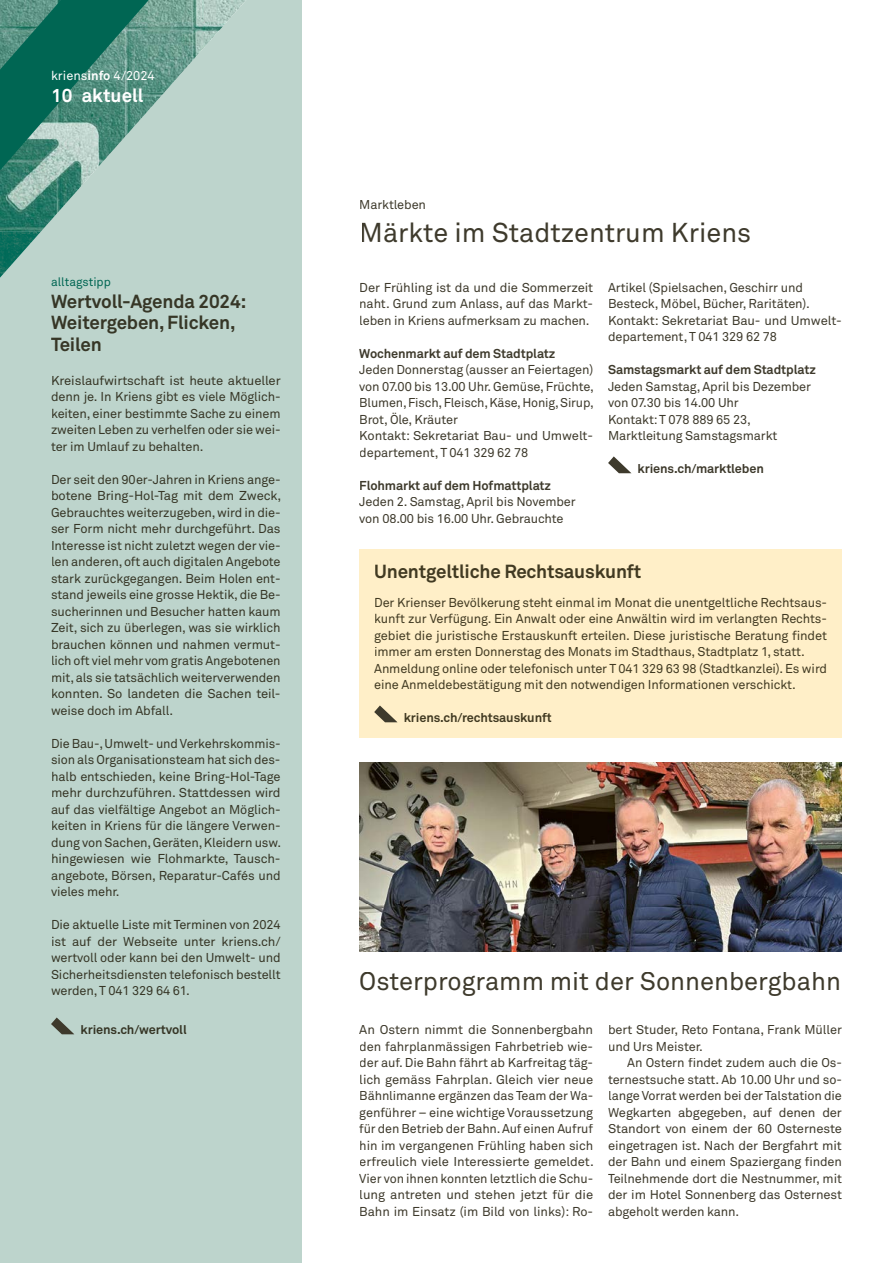
<style>
.page{position:relative;width:893px;height:1263px;background:#fff}
.page>*{position:absolute;margin:0;border:0;box-sizing:border-box;transform-origin:0 0}
.t1{font:27px "Akkurat Pro";color:#3e3a2c}
.t2{font:25.5px "Akkurat Pro";color:#3e3a2c}
.t3{font:700 18.75px/21.8px "Akkurat Pro";letter-spacing:-.01em;color:#363626}
.t4{font:700 18.75px "Akkurat Pro";letter-spacing:-.01em;color:#413a22}
.t5{font:700 18.75px "Akkurat Pro";color:#fff}
.t6{font:12.75px/16.5px "Akkurat Pro";letter-spacing:-.01em;color:#3e3a2c}
.t7{font:12.75px/16.5px "Akkurat Pro";letter-spacing:-.01em;color:#363626;text-align:justify}
.t8{font:12.75px/16.5px "Akkurat Pro";letter-spacing:-.01em;color:#413a22}
.t9{font:700 12.75px "Akkurat Pro";letter-spacing:-.01em;color:#3e3a2c}
.t10{font:700 12.75px "Akkurat Pro";letter-spacing:-.01em;color:#413a22}
.t11{font:700 12.75px "Akkurat Pro";letter-spacing:-.01em;color:#363626}
.t12{font:12.75px "Akkurat Pro";color:#fff}
.t13{font:12px "Akkurat Pro";color:#006653}
.s1{font-weight:700}
</style>
<div class="page">
<div style="left:0;top:0;width:302px;height:1263px;background:#bdd4cc"></div>
<img style="left:149px;top:0;width:95px;height:93px">
<img style="left:149px;top:92px;width:15px;height:18px">
<img style="left:0;top:170px;width:94px;height:62px">
<img style="left:0;top:231px;width:41px;height:47px">
<svg style="left:0;top:0;width:149px;height:170px"></svg>
<svg style="left:51px;top:1017px;width:23px;height:18px"></svg>
<svg style="left:608px;top:456px;width:24px;height:18px"></svg>
<img style="left:359px;top:762px;width:483px;height:190px">
<div style="left:359px;top:549px;width:483px;height:188px;background:#ffefc8"></div>
<svg style="left:374px;top:705px;width:24px;height:18px"></svg>
<p class="t12" style="left:51px;top:68px;width:105px">kriens<span class="s1">info</span> 4/2024</p>
<h3 class="t5" style="left:51px;top:84px;width:94px">10 aktuell</h3>
<p class="t13" style="left:51px;top:275px;width:61px">alltagstipp</p>
<h3 class="t3" style="left:51px;top:290px;width:197px">Wertvoll-Agenda 2024:<br>Weitergeben, Flicken,<br>Teilen</h3>
<p class="t7" style="left:51px;top:372px;width:231px">Kreislaufwirtschaft ist heute aktueller denn je. In Kriens gibt es viele Möglich&shy;keiten, einer bestimmte Sache zu einem zweiten Leben zu verhelfen oder sie wei&shy;ter im Umlauf zu behalten.</p>
<p class="t7" style="left:51px;top:471px;width:232px">Der seit den 90er-Jahren in Kriens ange&shy;botene Bring-Hol-Tag mit dem Zweck, Gebrauchtes weiterzugeben, wird in die&shy;ser Form nicht mehr durchgeführt. Das Interesse ist nicht zuletzt wegen der vie&shy;len anderen, oft auch digitalen Angebote stark zurückgegangen. Beim Holen ent&shy;stand jeweils eine grosse Hektik, die Be&shy;sucherinnen und Besucher hatten kaum Zeit, sich zu überlegen, was sie wirklich brauchen können und nahmen vermut&shy;lich oft viel mehr vom gratis Angebotenen mit, als sie tatsächlich weiter verwenden konnten. So landeten die Sachen teil&shy;weise doch im Abfall.</p>
<p class="t7" style="left:51px;top:735px;width:232px">Die Bau-, Umwelt- und Verkehrskommis&shy;sion als Organisationsteam hat sich des&shy;halb entschieden, keine Bring-Hol-Tage mehr durchzuführen. Stattdessen wird auf das vielfältige Angebot an Möglich&shy;keiten in Kriens für die längere Verwen&shy;dung von Sachen, Geräten, Kleidern usw. hingewiesen wie Flohmarkte, Tausch&shy;angebote, Börsen, Reparatur-Cafés und v ieles mehr.</p>
<p class="t7" style="left:51px;top:917px;width:231px">Die aktuelle Liste mit Terminen von 2024 ist auf der Webseite unter kriens.ch/ wertvoll oder kann bei den Umwelt- und Sicherheitsdiensten telefonisch bestellt werden, T 041 329 64 61.</p>
<p class="t11" style="left:81px;top:1022px;width:108px">kriens.ch/wertvoll</p>
<p class="t6" style="left:359px;top:197px;width:68px">Marktleben</p>
<h1 class="t1" style="left:359px;top:217px;width:393px">Märkte im Stadtzentrum Kriens</h1>
<p class="t6" style="left:359px;top:279px;width:235px;text-align:justify">Der Frühling ist da und die Sommerzeit naht. Grund zum Anlas s, auf das Markt&shy;leben in Kriens aufmerksam zu machen.</p>
<p class="t9" style="left:359px;top:345px;width:198px">Wochenmarkt auf dem Stadtplatz</p>
<p class="t6" style="left:359px;top:362px;width:236px">Jeden Donnerstag (ausser an Feiertagen) von 07.00 bis 13.00 Uhr. Gemüse, Früchte, Blumen, Fisch, Fleisch, Käse, Honig, Sirup, Brot, Öle, Kräuter<br>Kontakt: Sekretariat Bau- und Umwelt&shy;departement, T 041 329 62 78</p>
<p class="t9" style="left:359px;top:477px;width:193px">Flohmarkt auf dem Hofmattplatz</p>
<p class="t6" style="left:359px;top:494px;width:218px">Jeden 2. Samstag, April bis November von 08.00 bis 16.00 Uhr. Gebrauchte</p>
<p class="t6" style="left:608px;top:279px;width:235px">Artikel (Spielsachen, Geschirr und Besteck, Möbel, Bücher, Raritäten).<br>Kontakt: Sekretariat Bau- und Umwelt&shy;departement, T 041 329 62 78</p>
<p class="t9" style="left:608px;top:362px;width:209px">Samsta gsmarkt auf dem Stadtplatz</p>
<p class="t6" style="left:608px;top:378px;width:204px">Jeden Samstag, April bis Dezember von 07.30 bis 14.00 Uhr<br>Kontakt: T 078 889 65 23,<br>Marktleitung Samsta gsmarkt</p>
<p class="t9" style="left:638px;top:461px;width:128px">kriens.ch/marktleben</p>
<h3 class="t4" style="left:374px;top:560px;width:269px">Unentgeltliche Rechtsauskunft</h3>
<p class="t8" style="left:374px;top:594px;width:454px">Der Krienser Bevölkerung steht einmal im Monat die unentgeltliche Rechtsaus&shy;kunft zur Verfügung. Ein Anwalt oder eine Anwältin wird im verlangten Rechts&shy;gebiet die juristische Erstauskunft erteilen. Diese juristische Beratung findet immer am ersten Donnerstag des Monats im Stadthaus, Stadtplatz 1, statt.<br>Anmeldung online oder telefonisch unter T 041 329 63 98 (Stadtkanzlei). Es wird eine Anmeldebestätigung mit den notwendigen Informationen verschickt.</p>
<p class="t10" style="left:404px;top:710px;width:150px">kriens.ch/rechtsauskunft</p>
<h2 class="t2" style="left:359px;top:967px;width:483px">Osterprogramm mit der Sonnenbergbahn</h2>
<p class="t6" style="left:359px;top:1022px;width:236px;text-align:justify">An Ostern nimmt die Sonnenbergbahn den fahrplanmässigen Fahrbetrieb wie&shy;der auf. Die Bahn f ährt ab Karfreitag täg&shy;lich gemäss Fahrplan. Gleich vier neue Bähnlimanne ergänzen das Team der Wa&shy;genführer – eine wichtige Voraussetzung für den Betrieb der Bahn. Auf einen Aufruf hin im vergangenen Frühling haben sich erfreulich viele Interessierte gemeldet.<br>Vier von ihnen konnten letztlich die Schu&shy;lung antreten und stehen jetzt für die Bahn im Einsatz (im Bi ld von links): Ro-</p>
<p class="t6" style="left:608px;top:1022px;width:235px">bert Studer, Reto Fontana, Frank Müller und Urs Meister.</p>
<p class="t6" style="left:608px;top:1055px;width:235px;text-align:justify;text-indent:19px">An Ostern findet zudem auch die Os&shy;ternestsuche statt. Ab 10.00 Uhr und so&shy;lange Vorrat werden bei der Talstation die Wegkarten abgegeben, auf denen der Standort von einem der 60 Osterneste eingetragen ist. Nach der Bergfahrt mit der Bahn und einem Spaziergang finden Teilnehmende dort die Nestnummer, mit der im Hotel Sonnenberg das Osternest abgeholt werden kann.</p>
</div>
